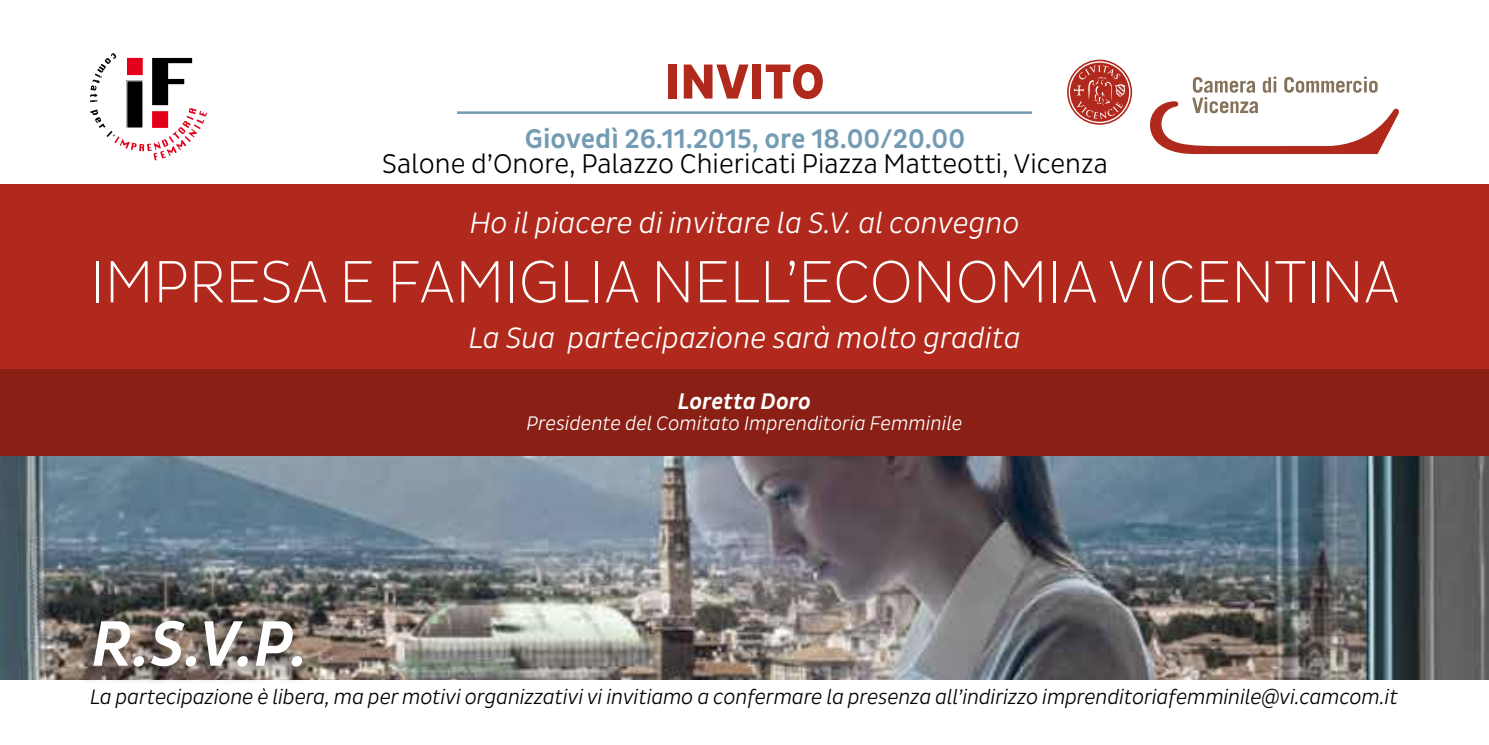
<style>
.page{position:relative;width:1489px;height:745px;background:#fff}
.page>*{position:absolute;margin:0;border:0;box-sizing:border-box;transform-origin:0 0}
.t1{font:italic 500 65.25px "Pluto Sans Cond";color:#fff}
.t2{font:300 60.5px "Pluto Sans Cond Ex";color:#fff}
.t3{font:800 50px "Pluto Sans Cond";color:#b1291c}
.t4{font:italic 300 30px "Pluto Sans Cond";color:#fff}
.t5{font:300 27.5px "Pluto Sans Cond";color:#000}
.t6{font:500 27.5px "Pluto Sans Cond";color:#739cb4}
.t7{font:italic 500 23px "Pluto Sans Cond";color:#fff}
.t8{font:italic 300 21.25px "Pluto Sans Cond";letter-spacing:-.01em;color:#000}
.t9{font:italic 300 20px "Pluto Sans Cond";color:#fff}
</style>
<div class="page">
<div style="left:0;top:184px;width:1488px;height:272px;background:#b1291c"></div>
<div style="left:0;top:369px;width:1488px;height:87px;background:#891f15"></div>
<svg style="left:1150px;top:76px;width:248px;height:78px"></svg>
<svg style="left:1067px;top:60px;width:65px;height:65px"></svg>
<svg style="left:90px;top:53px;width:117px;height:107px"></svg>
<img style="left:0;top:456px;width:1488px;height:222px">
<div style="left:73px;top:613px;width:235px;height:73px;background:#000;opacity:.75"></div>
<hr style="left:457px;top:111px;width:574px;height:3px;background:#739cb4">
<h3 class="t3" style="left:664px;top:53px;width:162px">INVITO</h3>
<p class="t6" style="left:525px;top:123px;width:441px">Giovedì 26.11.2015, ore 18.00/20.00</p>
<p class="t5" style="left:382px;top:148px;width:727px">Salone d’Onore, Palazzo Chiericati Piazza Matteotti, Vicenza</p>
<h3 class="t4" style="left:470px;top:205px;width:551px">Ho il piacere di invitare la S.V. al convegno</h3>
<h2 class="t2" style="left:90px;top:247px;width:1311px">IMPRESA E FAMIGLIA NELL’ECONOMIA VICENTINA</h2>
<h1 class="t1" style="left:92px;top:606px;width:218px">R.S.V.P.</h1>
<h3 class="t4" style="left:468px;top:320px;width:553px">La Sua partecipazione sarà molto gradita</h3>
<p class="t7" style="left:678px;top:387px;width:134px">Loretta Doro</p>
<p class="t9" style="left:526px;top:411px;width:437px">Presidente del Comitato Imprenditoria Femminile</p>
<p class="t8" style="left:90px;top:684px;width:1309px">La partecipazione è libera, ma per motivi organizzativi vi invitiamo a confermare la presenza all’indirizzo imprenditoriafemminile@vi.camcom.it</p>
</div>
